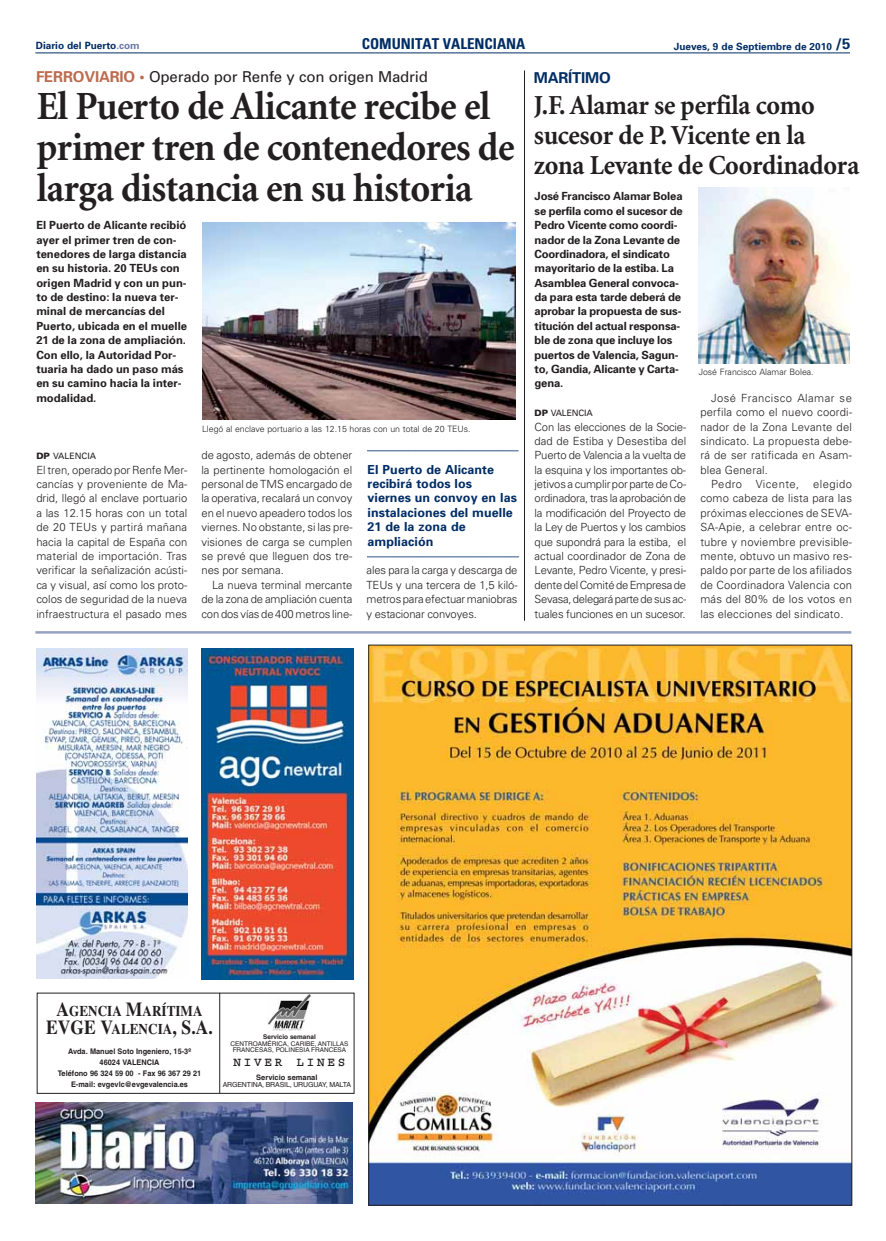
<style>
.page{position:relative;width:886px;height:1241px;background:#fff}
.page>*{position:absolute;margin:0;border:0;box-sizing:border-box;transform-origin:0 0}
.t1{font:700 40px/41.2px "Minion";letter-spacing:-.015em;color:#231f20;scale:.95 1}
.t2{font:700 27.5px/30px "Minion";letter-spacing:-.01em;color:#231f20;scale:.95 1}
.t3{font:700 19.88px "Times";color:#231f20;scale:.89 1}
.t4{font:15px "Univers";letter-spacing:-.01em;color:#231f20}
.t5{font:700 condensed 15px "Univers";color:#002d65}
.t6{font:700 15px "Univers";letter-spacing:-.01em;color:#002d65}
.t7{font:700 14.88px "Times";color:#231f20;scale:.89 1}
.t8{font:700 12.5px/14.4px "Univers";letter-spacing:.005em;color:#002d65}
.t9{font:700 12.5px "Courier";letter-spacing:.23em;color:#231f20}
.t10{font:300 11.25px/14.4px "Univers";color:#231f20;text-align:justify}
.t11{font:700 11.25px/14.4px "Univers";letter-spacing:-.015em;color:#231f20}
.t12{font:700 10px "Univers";color:#002d65}
.t13{font:300 8.75px "Univers";color:#231f20}
.t14{font:8.75px "Univers";letter-spacing:-.015em;color:#231f20}
.t15{font:700 7.75px/10.9px "Helvetica";color:#231f20;text-align:center;scale:.96 1}
.t16{font:700 7.5px "Helvetica";color:#231f20}
.t17{font:7px "Helvetica";letter-spacing:-.02em;color:#231f20}
.t18{font:6.5px/6.5px "Helvetica";color:#231f20;text-align:center}
.t19{font:700 6.5px "Helvetica";color:#231f20}
.s1{color:#6878a4}
.s2{font-size:15px}
.s3{font-weight:700;color:#bc6c4f}
.s4{font-weight:900}
.s5{font-size:19.88px}
.s6{font-size:14.88px}
</style>
<div class="page">
<hr style="left:35px;top:53px;width:815px;height:1px;background:#002d65">
<img style="left:36px;top:1102px;width:317px;height:101px">
<hr style="left:35px;top:631px;width:816px;height:2px;background:#97a2c3">
<img style="left:37px;top:648px;width:151px;height:330px">
<img style="left:201px;top:648px;width:152px;height:331px">
<img style="left:371px;top:647px;width:479px;height:556px">
<img style="left:268px;top:993px;width:43px;height:37px">
<hr style="left:219px;top:992px;width:1px;height:101px;background:#231f20">
<hr style="left:524px;top:70px;width:1px;height:550px;background:#231f20">
<img style="left:202px;top:222px;width:314px;height:198px">
<svg style="left:367px;top:450px;width:152px;height:1px"></svg>
<svg style="left:367px;top:556px;width:153px;height:1px"></svg>
<img style="left:699px;top:187px;width:150px;height:176px">
<p class="t12" style="left:36px;top:42px;width:105px">Diario del Puerto<span class="s1">.com</span></p>
<h3 class="t5" style="left:362px;top:39px;width:165px">COMUNITAT VALENCIANA</h3>
<p class="t12" style="left:674px;top:42px;width:178px">Jueves, 9 de Septiembre de 2010 <span class="s2">/5</span></p>
<h3 class="t4" style="left:36px;top:71px;width:393px"><span class="s3">FERROVIARIO •</span> Operado por Renfe y con origen Madrid</h3>
<h1 class="t1" style="left:37px;top:89px;width:504px">El Puerto de Alicante recibe el primer tren de contenedores de larga distancia en su historia</h1>
<p class="t11" style="left:36px;top:219px;width:152px">El Puerto de Alicante recibió ayer el primer tren de con&shy;tenedores de larga distancia en su historia. 20 TEUs con origen Madrid y con un pun&shy;to de destino: la nueva ter&shy;minal de mercancías del<br>Puerto, ubicada en el muelle<br>21 de la zona de ampliación.<br>Con ello, la Autoridad Por&shy;tuaria ha dado un paso más en su camino hacia la inter&shy;modalidad.</p>
<p class="t14" style="left:36px;top:453px;width:61px"><span class="s4">DP</span> VALENCIA</p>
<p class="t10" style="left:36px;top:464px;width:152px">El tren, operado por Renfe Mer&shy;cancías y proveniente de Ma&shy;drid, llegó al enclave portuario a las 12.15 horas con un total de 20 TEUs y partirá mañana hacia la capital de España con material de importación. Tras verificar la señalización acústi&shy;ca y visual, así como los proto&shy;colos de seguridad de la nueva infraestructura el pasado mes</p>
<p class="t13" style="left:202px;top:426px;width:270px">Llegó al enclave portuario a las 12.15 horas con un total de 20 TEUs.</p>
<p class="t8" style="left:367px;top:463px;width:151px">El Puerto de Alicante recibirá todos los viernes un convoy en las instalaciones del muelle<br>21 de la zona de ampliación</p>
<p class="t10" style="left:201px;top:449px;width:152px">de agosto, además de obtener la pertinente homologación el personal de TMS encargado de la operativa, recalará un convoy en el nuevo apeadero todos los viernes. No obstante, si las pre&shy;visiones de carga se cumplen se prevé que lleguen dos tre&shy;nes por semana.</p>
<p class="t10" style="left:201px;top:579px;width:152px;text-indent:11px">La nueva terminal mercante de la zona de ampliación cuenta con dos vías de 400 metros line-</p>
<p class="t10" style="left:366px;top:564px;width:152px">ales para la carga y descarga de TEUs y una tercera de 1,5 kiló&shy;metros para efectuar maniobras y estacionar convoyes.</p>
<h3 class="t6" style="left:534px;top:73px;width:79px">MARÍTIMO</h3>
<h2 class="t2" style="left:534px;top:93px;width:344px">J.F. Alamar se perfila como sucesor de P. Vicente en la zona Levante de Coordinadora</h2>
<p class="t11" style="left:535px;top:190px;width:150px">José Francisco Alamar Bolea se perfila como el sucesor de<br>Pedro Vicente como coordi&shy;nador de la Zona Levante de<br>Coordinadora, el sindicato mayoritario de la estiba. La<br>Asamblea General convoca&shy;da para esta tarde deberá de aprobar la propuesta de sus&shy;titución del actual responsa&shy;ble de zona que incluye los puertos de Valencia, Sagun&shy;to, Gandia, Alicante y Carta&shy;gena.</p>
<p class="t14" style="left:535px;top:410px;width:60px"><span class="s4">DP</span> VALENCIA</p>
<p class="t10" style="left:535px;top:420px;width:153px">Con las elecciones de la Socie&shy;dad de Estiba y Desestiba del Puerto de Valencia a la vuelta de la esquina y los importantes ob&shy;jetivos a cumplir por parte de Co&shy;ordinadora, tras la aprobación de la modificación del Proyecto de la Ley de Puertos y los cambios que supondrá para la estiba, el actual coordinador de Zona de Levante, Pedro Vicente, y presi&shy;dente del Comité de Empresa de Sevasa, delegará parte de sus ac&shy;tuales funciones en un sucesor.</p>
<p class="t13" style="left:699px;top:369px;width:116px">José Francisco Alamar Bolea.</p>
<p class="t10" style="left:700px;top:392px;width:153px;text-indent:11px">José Francisco Alamar se perfila como el nuevo coordi&shy;nador de la Zona Levante del sindicato. La propuesta debe&shy;rá de ser ratificada en Asam&shy;blea General.</p>
<p class="t10" style="left:700px;top:478px;width:153px;text-indent:11px">Pedro Vicente, elegido como cabeza de lista para las próximas elecciones de SEVA-SA-Apie, a celebrar entre oc&shy;tubre y noviembre previsible&shy;mente, obtuvo un masivo res&shy;paldo por parte de los afiliados de Coordinadora Valencia con más del 80% de los votos en las elecciones del sindicato.</p>
<h3 class="t7" style="left:56px;top:1005px;width:166px"><span class="s5">A</span>GENCIA <span class="s5">M</span>ARÍTIMA</h3>
<h3 class="t3" style="left:46px;top:1020px;width:189px">EVGE V<span class="s6">ALENCIA</span>, S.A.</h3>
<p class="t19" style="left:263px;top:1034px;width:54px">Servicio semanal</p>
<p class="t18" style="left:230px;top:1040px;width:119px">CENTROAMÉRICA, CARIBE, ANTILLAS<br>FRANCESAS, POLINESIA FRANCESA</p>
<p class="t16" style="left:256px;top:1074px;width:63px">Servicio semanal</p>
<p class="t17" style="left:223px;top:1081px;width:130px">ARGENTINA, BRASIL, URUGUAY, MALTA</p>
<p class="t15" style="left:58px;top:1046px;width:151px">Avda. Manuel Soto Ingeniero, 15-3º<br>46024 VALENCIA<br>Teléfono 96 324 59 00 - Fax 96 367 29 21<br>E-mail: evgevlc@evgevalencia.es</p>
<p class="t9" style="left:233px;top:1055px;width:113px">NIVER LINES</p>
</div>
